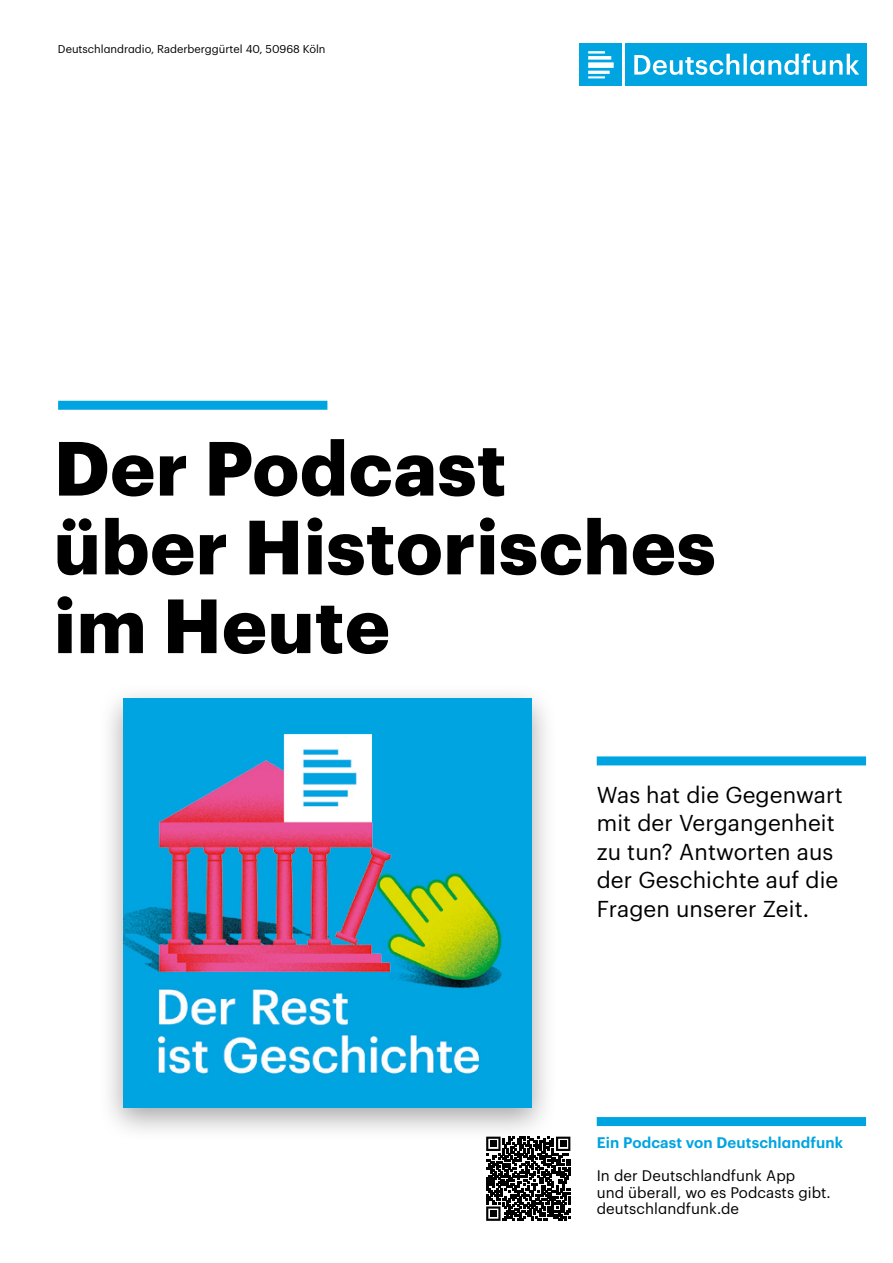
<style>
.page{position:relative;width:893px;height:1263px;background:#fff}
.page>*{position:absolute;margin:0;border:0;box-sizing:border-box;transform-origin:0 0}
.t1{font:700 75px/78.8px "Graphik";letter-spacing:.01em;color:#000}
.t2{font:22.5px/28.5px "Graphik";letter-spacing:.005em;color:#000}
.t3{font:15px/16.5px "Graphik";letter-spacing:.005em;color:#000}
.t4{font:600 15px "Graphik";letter-spacing:.01em;color:#00a4e1}
.t5{font:11.1px "Graphik";color:#000}
</style>
<div class="page">
<svg style="left:486px;top:1136px;width:84px;height:85px"></svg>
<div style="left:490px;top:1210px;width:6px;height:7px;background:#000"></div>
<div style="left:597px;top:756px;width:269px;height:9px;background:#00a4e1"></div>
<div style="left:597px;top:1117px;width:269px;height:9px;background:#00a4e1"></div>
<div style="left:58px;top:401px;width:269px;height:9px;background:#00a4e1"></div>
<div style="left:98px;top:683px;width:460px;height:459px;background:#000;opacity:.35"></div>
<img style="left:123px;top:698px;width:409px;height:409px">
<div style="left:579px;top:44px;width:42px;height:42px;background:#00a4e1"></div>
<div style="left:625px;top:44px;width:241px;height:42px;background:#00a4e1"></div>
<svg style="left:588px;top:51px;width:26px;height:27px"></svg>
<svg style="left:634px;top:54px;width:225px;height:21px"></svg>
<p class="t5" style="left:58px;top:40px;width:269px">Deutschlandradio, Raderberggürtel 40, 50968 Köln</p>
<h1 class="t1" style="left:54px;top:422px;width:663px">Der Podcast<br>über Historisches im Heute</h1>
<p class="t2" style="left:597px;top:778px;width:248px">Was hat die Gegenwart mit der Vergangenheit zu tun? Antworten aus der Geschichte auf die<br>Fragen unserer Zeit.</p>
<p class="t4" style="left:597px;top:1131px;width:248px">Ein Podcast von Deutschlandfunk</p>
<p class="t3" style="left:597px;top:1166px;width:236px">In der Deutschlandfunk App<br>und überall, wo es Podcasts gibt. deutschlandfunk.de</p>
</div>
